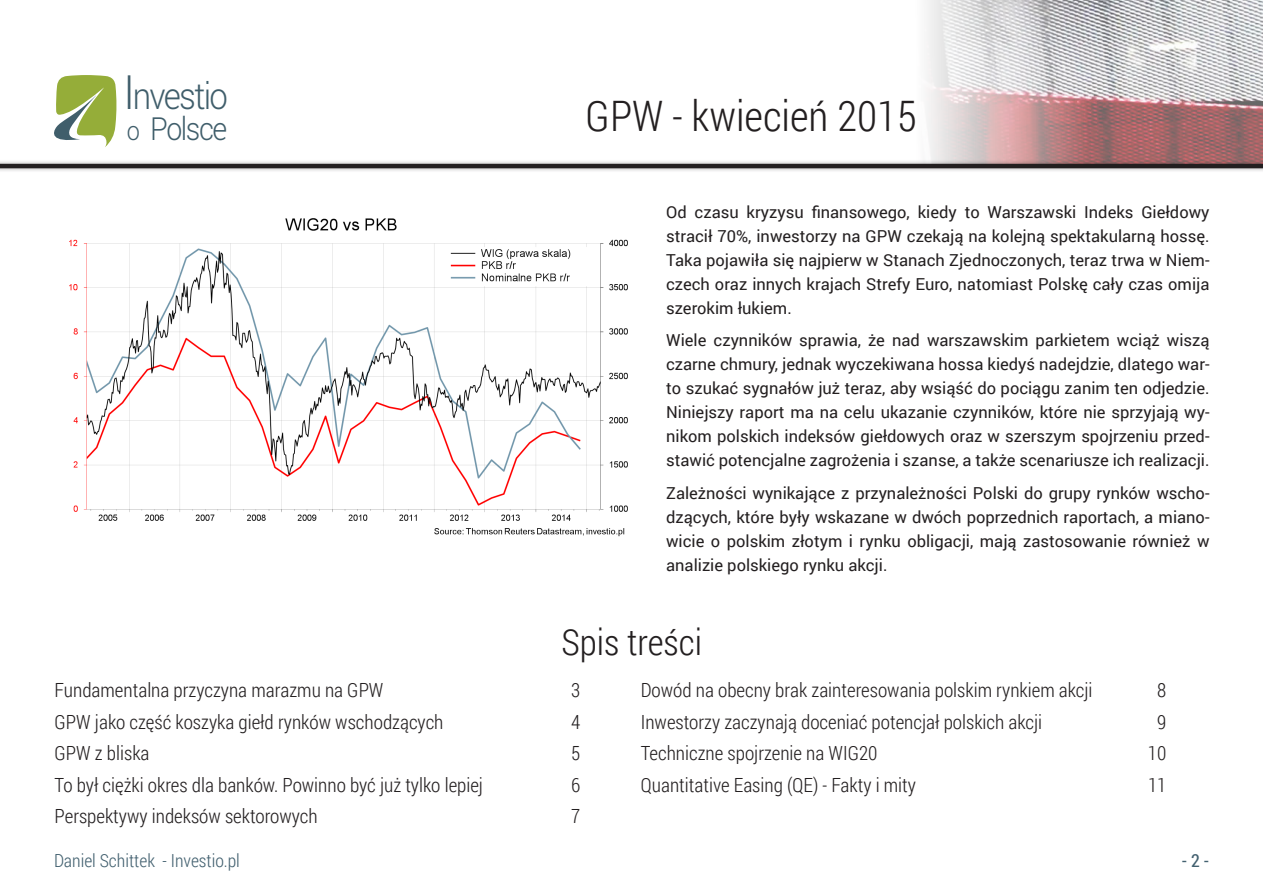
<style>
.page{position:relative;width:1263px;height:893px;background:#fff}
.page>*{position:absolute;margin:0;border:0;box-sizing:border-box;transform-origin:0 0}
.naglowek{font:300 42px "Roboto Condensed";color:#231f20}
.t1{font:300 36.75px "Roboto";letter-spacing:-.05em;color:#405e6b;scale:.9 1}
.naglowek-2{font:300 36px "Roboto Condensed";color:#231f20}
.t2{font:300 31.8px "Roboto";letter-spacing:-.05em;color:#405e6b;scale:.9 1}
.naglowek-3{font:300 19.5px "Roboto Condensed";color:#231f20}
.t3{font:300 18px "Roboto Condensed";color:#42606f}
.t4{font:18px "Roboto Condensed";color:#42606f}
.ramka_tekstowa_obok{font:16.5px/24px "Roboto";color:#231f20;text-align:justify}
.s1{font-size:47.4px}
.s2{font-size:26.25px}
</style>
<div class="page">
<svg style="left:54px;top:75px;width:63px;height:72px"></svg>
<img style="left:927px;top:0;width:336px;height:159px">
<div style="left:0;top:159px;width:1263px;height:14px;background:#231f20;opacity:.4"></div>
<hr style="left:0;top:164px;width:1263px;height:4px;background:#231f20">
<img style="left:69px;top:218px;width:559px;height:319px">
<p class="t1" style="left:123px;top:70px;width:118px"><span class="s1">I</span>nvestio</p>
<p class="t2" style="left:127px;top:107px;width:113px"><span class="s2">o</span> Polsce</p>
<p class="naglowek" style="left:586px;top:87px;width:333px">GPW - kwiecień 2015</p>
<p class="ramka_tekstowa_obok" style="left:666px;top:199px;width:545px">Od czasu kryzysu finansowego, kiedy to Warszawski Indeks Giełdowy stracił 70%, inwestorzy na GPW czekają na kolejną spektakularną hossę.<br>Taka pojawiła się najpierw w Stanach Zjednoczonych, teraz trwa w Niem&shy;czech oraz innych krajach Strefy Euro, natomiast Polskę cały czas omija szerokim łukiem.</p>
<p class="ramka_tekstowa_obok" style="left:666px;top:328px;width:545px">Wiele czynników sprawia, że nad warszawskim parkietem wciąż wiszą czarne chmury, jednak wyczekiwana hossa kiedyś nadejdzie, dlatego war&shy;to szukać sygnałów już teraz, aby wsiąść do pociągu zanim ten odjedzie.<br>Niniejszy raport ma na celu ukazanie czynników, które nie sprzyjają wy&shy;nikom polskich indeksów giełdowych oraz w szerszym spojrzeniu przed&shy;stawić potencjalne zagrożenia i szanse, a także scenariusze ich realizacji.</p>
<p class="ramka_tekstowa_obok" style="left:666px;top:480px;width:545px">Zależności wynikające z przynależności Polski do grupy rynków wscho&shy;dzących, które były wskazane w dwóch poprzednich raportach, a miano&shy;wicie o polskim złotym i rynku obligacji, mają zastosowanie również w analizie polskiego rynku akcji.</p>
<p class="naglowek-2" style="left:562px;top:617px;width:142px">Spis treści</p>
<p class="naglowek-3" style="left:55px;top:677px;width:330px">Fundamentalna przyczyna marazmu na GPW</p>
<p class="naglowek-3" style="left:571px;top:677px;width:11px">3</p>
<p class="naglowek-3" style="left:55px;top:708px;width:390px">GPW jako część koszyka giełd rynków wschodzących</p>
<p class="naglowek-3" style="left:571px;top:708px;width:11px">4</p>
<p class="naglowek-3" style="left:55px;top:740px;width:96px">GPW z bliska</p>
<p class="naglowek-3" style="left:571px;top:740px;width:11px">5</p>
<p class="naglowek-3" style="left:55px;top:771px;width:430px">To był ciężki okres dla banków. Powinno być już tylko lepiej</p>
<p class="naglowek-3" style="left:571px;top:771px;width:11px">6</p>
<p class="naglowek-3" style="left:55px;top:803px;width:265px">Perspektywy indeksów sektorowych</p>
<p class="naglowek-3" style="left:571px;top:803px;width:11px">7</p>
<p class="naglowek-3" style="left:641px;top:677px;width:453px">Dowód na obecny brak zainteresowania polskim rynkiem akcji</p>
<p class="naglowek-3" style="left:1157px;top:677px;width:11px">8</p>
<p class="naglowek-3" style="left:641px;top:708px;width:403px">Inwestorzy zaczynają doceniać potencjał polskich akcji</p>
<p class="naglowek-3" style="left:1157px;top:708px;width:11px">9</p>
<p class="naglowek-3" style="left:641px;top:740px;width:238px">Techniczne spojrzenie na WIG20</p>
<p class="naglowek-3" style="left:1148px;top:740px;width:20px">10</p>
<p class="naglowek-3" style="left:641px;top:771px;width:277px">Quantitative Easing (QE) - Fakty i mity</p>
<p class="naglowek-3" style="left:1148px;top:771px;width:20px">11</p>
<p class="t3" style="left:54px;top:848px;width:187px">Daniel Schittek - Investio.pl</p>
<p class="t4" style="left:1182px;top:848px;width:29px">- 2 -</p>
</div>
